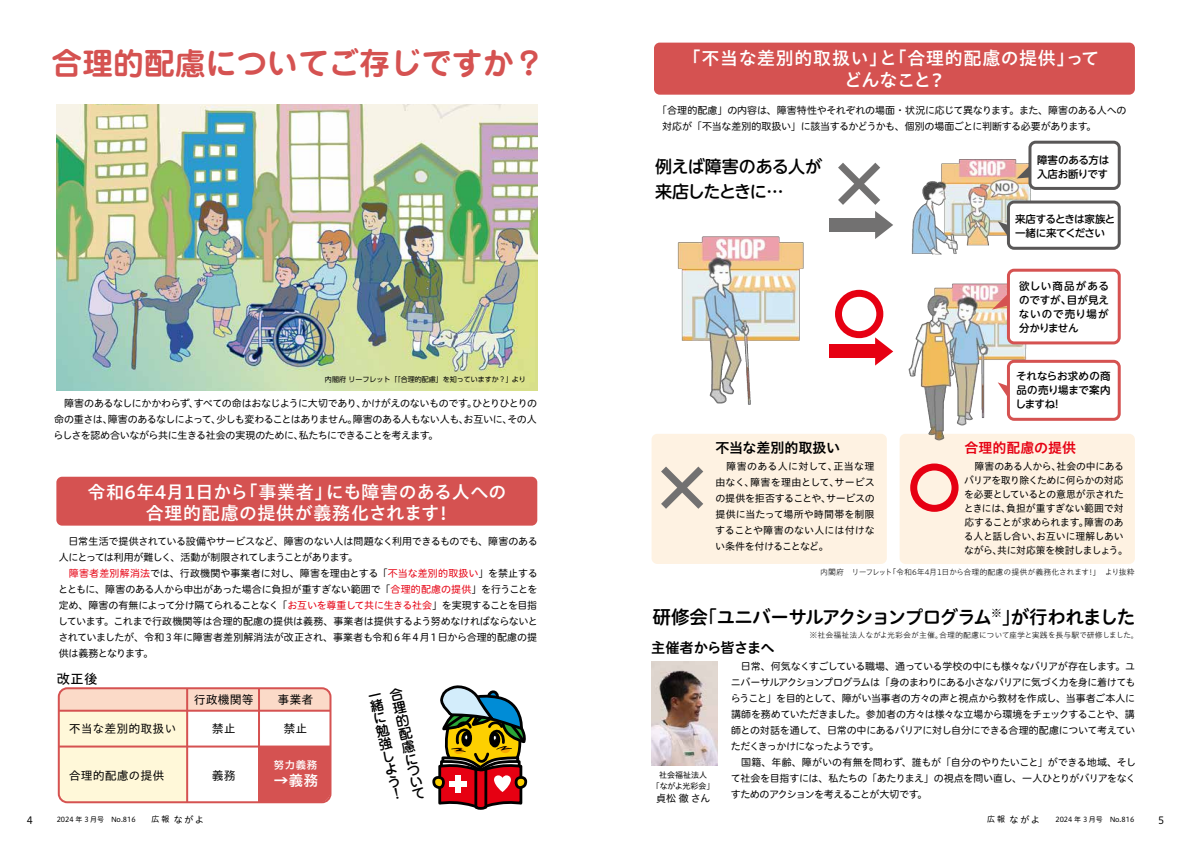
<style>
.page{position:relative;width:1191px;height:842px;background:#fff}
.page>*{position:absolute;margin:0;border:0;box-sizing:border-box;transform-origin:0 0}
.t1{font:700 30.8px "Jun 501 Pro";color:#d55251}
.t2{font:700 18.7px/21px "P Aoto Gothic Std N De";letter-spacing:-.015em;color:#fff;text-align:center}
.t3{font:18.5px "Hiragino UD Sans R Std N W6";letter-spacing:-.055em;color:#000}
.t4{font:500 17px/25px "UD Shin M Go Pro";letter-spacing:-.035em;color:#000}
.t5{font:700 15px "P Aoto Gothic Std N De";color:#fff}
.t6{font:14.2px "Hiragino UD Sans R Std N W6";letter-spacing:-.045em;color:#000}
.t7{font:14px "Hiragino UD Sans Std W6";letter-spacing:-.01em;color:#000}
.t8{font:14px "Hiragino UD Sans Std W6";color:#e60012}
.t9{font:500 13.9px "P Aoto Gothic Std N";color:#000}
.t10{font:500 13.5px/12.8px "Jun 34 Pro";color:#000;text-align:justify}
.t11{font:12px "P Aoto Gothic Std N";color:#000}
.t12{font:700 11px "P Aoto Gothic Std N De";color:#fff}
.t13{font:500 10.5px/14px "UD Shin M Go Pro";letter-spacing:-.015em;color:#000;text-align:justify}
.t14{font:500 10.5px/14px "UD Shin M Go Pro";letter-spacing:-.06em;color:#000}
.t15{font:10px/16px "Hiragino UD Sans R Std N W4";letter-spacing:-.035em;color:#000}
.t16{font:10px/14px "Hiragino UD Sans Std W4";letter-spacing:-.02em;color:#000;text-align:justify}
.t17{font:10px "Hiragino UD Sans R Std W4";color:#000}
.t18{font:300 expanded 8px "P Aoto Gothic Std N";letter-spacing:-.055em;color:#000}
.t19{font:300 expanded 8px "P Aoto Gothic Std N";letter-spacing:-.02em;color:#000}
.t20{font:8px/11px "Hiragino UD Sans R Std N W4";color:#000;text-align:center}
.t21{font:7px "Hiragino UD Sans R Std W4";color:#000}
.t22{font:7px "UD Shin Go Pro";color:#000}
.s1{color:#e60012}
.s2{font-size:8px}
.s3{font-size:9px}
</style>
<div class="page">
<div style="left:651px;top:434px;width:235px;height:130px;background:#fef2e2;border-radius:6px"></div>
<div style="left:899px;top:434px;width:235px;height:130px;background:#fef2e2;border-radius:6px"></div>
<div style="left:654px;top:43px;width:480px;height:52px;background:#d55251;border-radius:6px"></div>
<svg style="left:661px;top:466px;width:43px;height:43px"></svg>
<div style="left:910px;top:463px;width:48px;height:49px;border:7px solid #e60012;border-radius:50%"></div>
<div style="left:835px;top:290px;width:48px;height:48px;border:7px solid #e60012;border-radius:50%"></div>
<img style="left:677px;top:236px;width:127px;height:169px">
<img style="left:911px;top:159px;width:126px;height:96px">
<img style="left:908px;top:283px;width:122px;height:158px">
<div style="left:829px;top:218px;width:50px;height:14px;background:#727171"></div>
<svg style="left:838px;top:162px;width:55px;height:77px"></svg>
<div style="left:829px;top:345px;width:50px;height:13px;background:#e60012"></div>
<svg style="left:875px;top:337px;width:18px;height:29px"></svg>
<div style="left:1030px;top:142px;width:89px;height:46px;background:#fff;border-radius:6px"></div>
<div style="left:1028px;top:141px;width:92px;height:49px;border:3px solid #595757;border-radius:6px"></div>
<svg style="left:1016px;top:165px;width:14px;height:13px"></svg>
<div style="left:1008px;top:202px;width:111px;height:46px;background:#fff;border-radius:6px"></div>
<div style="left:1007px;top:201px;width:113px;height:49px;border:3px solid #595757;border-radius:6px"></div>
<svg style="left:997px;top:221px;width:11px;height:16px"></svg>
<div style="left:1008px;top:361px;width:111px;height:58px;background:#fff;border-radius:6px"></div>
<div style="left:1007px;top:360px;width:113px;height:61px;border:3px solid #d55251;border-radius:6px"></div>
<svg style="left:997px;top:382px;width:11px;height:16px"></svg>
<div style="left:1008px;top:270px;width:111px;height:73px;background:#fff;border-radius:6px"></div>
<div style="left:1007px;top:269px;width:113px;height:75px;border:3px solid #d55251;border-radius:6px"></div>
<svg style="left:992px;top:293px;width:16px;height:17px"></svg>
<img style="left:651px;top:661px;width:67px;height:105px">
<img style="left:56px;top:104px;width:481px;height:287px">
<svg style="left:59px;top:688px;width:271px;height:114px"></svg>
<div style="left:56px;top:477px;width:481px;height:49px;background:#d55251;border-radius:6px"></div>
<svg style="left:432px;top:685px;width:96px;height:125px"></svg>
<div style="left:450px;top:781px;width:17px;height:6px;background:#fff"></div>
<div style="left:455px;top:775px;width:6px;height:17px;background:#fff"></div>
<div style="left:58px;top:687px;width:273px;height:116px;border:2px solid #d55251;border-radius:9px"></div>
<hr style="left:59px;top:710px;width:271px;height:2px;background:#d55251">
<hr style="left:59px;top:745px;width:271px;height:2px;background:#d55251">
<hr style="left:186px;top:688px;width:2px;height:114px;background:#d55251">
<hr style="left:258px;top:688px;width:2px;height:114px;background:#d55251">
<h1 class="t1" style="left:52px;top:39px;width:494px">合理的配慮についてご存じですか？</h1>
<p class="t22" style="left:325px;top:374px;width:202px">内閣府 リーフレット「「合理的配慮」を知っていますか？」より</p>
<p class="t15" style="left:54px;top:395px;width:485px;text-align:justify;text-indent:10px">障害のあるなしにかかわらず、すべての命はおなじように大切であり、かけがえのないものです。ひとりひとりの命の重さは、障害のあるなしによって、少しも変わることはありません。障害のある人もない人も、お互いに、その人らしさを認め合いながら共に生きる社会の実現のために、私たちにできることを考えます。</p>
<h2 class="t2" style="left:87px;top:482px;width:421px">令和６年４月１日から「事業者」にも障害のある人への合理的配慮の提供が義務化されます！</h2>
<p class="t15" style="left:59px;top:533px;width:480px">　日常生活で提供されている設備やサービスなど、障害のない人は問題なく利用できるものでも、障害のある人にとっては利用が難しく、活動が制限されてしまうことがあります。</p>
<p class="t15" style="left:58px;top:565px;width:481px;text-align:justify;text-indent:11px"><span class="s1">障害者差別解消法</span>では、行政機関や事業者に対し、障害を理由とする「<span class="s1">不当な差別的取扱い</span>」を禁止するとともに、障害のある人から申出があった場合に負担が重すぎない範囲で「<span class="s1">合理的配慮の提供</span>」を行うことを定め、障害の有無によって分け隔てられることなく「<span class="s1">お互いを尊重して共に生きる社会</span>」を実現することを目指しています。これまで行政機関等は合理的配慮の提供は義務、事業者は提供するよう努めなければならないとされていましたが、令和３年に障害者差別解消法が改正され、事業者も令和６年４月１日から合理的配慮の提供は義務となります。</p>
<h3 class="t9" style="left:56px;top:671px;width:43px">改正後</h3>
<p class="t11" style="left:194px;top:691px;width:61px">行政機関等</p>
<p class="t11" style="left:277px;top:691px;width:37px">事業者</p>
<p class="t11" style="left:69px;top:720px;width:109px">不当な差別的取扱い</p>
<p class="t11" style="left:212px;top:720px;width:25px">禁止</p>
<p class="t11" style="left:283px;top:720px;width:25px">禁止</p>
<p class="t11" style="left:69px;top:767px;width:97px">合理的配慮の提供</p>
<p class="t11" style="left:212px;top:767px;width:25px">義務</p>
<p class="t12" style="left:274px;top:759px;width:45px">努力義務</p>
<h3 class="t5" style="left:274px;top:772px;width:46px">→義務</h3>
<p class="t17" style="left:27px;top:813px;width:8px">4</p>
<p class="t21" style="left:57px;top:814px;width:149px">2024 年 3 月号　No.816　　 <span class="s2">広 報</span> <span class="s3">ながよ</span></p>
<h3 class="t10" style="left:388px;top:688px;width:9px;rotate:-12deg">合理的配慮について</h3>
<h3 class="t10" style="left:371px;top:711px;width:9px;rotate:-12deg">に勉強しよう！</h3>
<h2 class="t2" style="left:682px;top:48px;width:418px;line-height:22px">「不当な差別的取扱い」と「合理的配慮の提供」ってどんなこと？</h2>
<p class="t15" style="left:662px;top:102px;width:465px;text-indent:-5px">「合理的配慮」の内容は、障害特性やそれぞれの場面・状況に応じて異なります。また、障害のある人への対応が「不当な差別的取扱い」に該当するかどうかも、個別の場面ごとに判断する必要があります。</p>
<h3 class="t4" style="left:655px;top:153px;width:169px">例えば障害のある人が来店したときに…</h3>
<h3 class="t7" style="left:715px;top:437px;width:126px">不当な差別的取扱い</h3>
<p class="t16" style="left:715px;top:457px;width:161px;line-height:16px;text-indent:11px">障害のある人に対して、正当な理由なく、障害を理由として、サービスの提供を拒否することや、サービスの提供に当たって場所や時間帯を制限することや障害のない人には付けない条件を付けることなど。</p>
<p class="t13" style="left:1037px;top:152px;width:74px">障害のある方は入店お断りです</p>
<p class="t14" style="left:1015px;top:211px;width:102px">来店するときは家族と一緒に来てください</p>
<p class="t13" style="left:1019px;top:278px;width:92px">欲しい商品があるのですが、目が見えないので売り場が分かりません</p>
<p class="t13" style="left:1015px;top:369px;width:97px">それならお求めの商品の売り場まで案内しますね!</p>
<h3 class="t8" style="left:964px;top:437px;width:113px">合理的配慮の提供</h3>
<p class="t16" style="left:963px;top:458px;width:166px;text-align:left;text-indent:11px">障害のある人から、社会の中にあるバリアを取り除くために何らかの対応を必要としているとの意思が示されたときには、負担が重すぎない範囲で対応することが求められます。障害のある人と話し合い、お互いに理解しあいながら、共に対応策を検討しましょう。</p>
<p class="t18" style="left:820px;top:567px;width:316px">内閣府　リーフレット「令和６年４月１日から合理的配慮の提供が義務化されます！」　より抜粋</p>
<h3 class="t3" style="left:652px;top:602px;width:484px">研修会「ユニバーサルアクションプログラム<sup>※</sup>」が行われました</h3>
<p class="t19" style="left:809px;top:629px;width:331px">※社会福祉法人ながよ光彩会が主催。合理的配慮について座学と実践を長与駅で研修しました。</p>
<h3 class="t6" style="left:651px;top:637px;width:125px">主催者から皆さまへ</h3>
<p class="t20" style="left:652px;top:769px;width:64px">社会福祉法人<br>「ながよ光彩会」</p>
<p class="t15" style="left:656px;top:789px;width:55px">貞松 徹 さん</p>
<p class="t15" style="left:730px;top:658px;width:407px">　日常、何気なくすごしている職場、通っている学校の中にも様々なバリアが存在します。ユニバーサルアクションプログラムは「身のまわりにある小さなバリアに気づく力を身に着けてもらうこと」を目的として、障がい当事者の方々の声と視点から教材を作成し、当事者ご本人に講師を務めていただきました。参加者の方々は様々な立場から環境をチェックすることや、講師との対話を通して、日常の中にあるバリアに対し自分にできる合理的配慮について考えていただくきっかけになったようです。<br>　国籍、年齢、障がいの有無を問わず、誰もが「自分のやりたいこと」ができる地域、そして社会を目指すには、私たちの「あたりまえ」の視点を問い直し、一人ひとりがバリアをなくすためのアクションを考えることが大切です。</p>
<p class="t21" style="left:987px;top:814px;width:149px"><span class="s2">広 報</span> <span class="s3">ながよ</span>　　 2024 年 3 月号　No.816</p>
<p class="t17" style="left:1158px;top:813px;width:8px">5</p>
</div>
